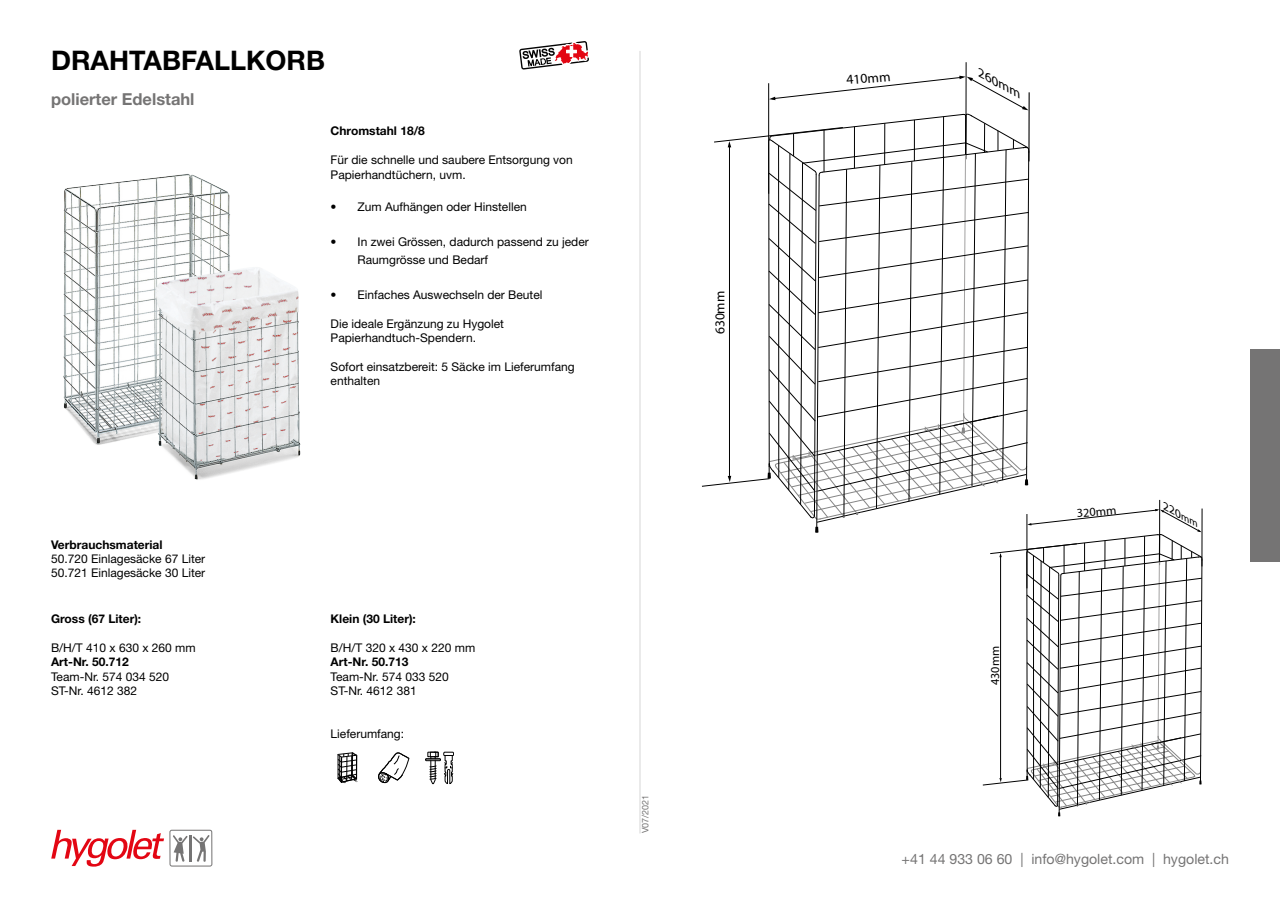
<style>
.page{position:relative;width:1280px;height:910px;background:#fff}
.page>*{position:absolute;margin:0;border:0;box-sizing:border-box;transform-origin:0 0}
.t1{font:700 27px "Helvetica Neue LT Std";color:#000}
.t2{font:700 16.5px "Helvetica Neue LT Std";color:#757474}
.t3{font:14.1px "Helvetica Neue LT Std";color:#757474}
.t4{font:italic 13.5px "Arial";color:#000}
.t5{font:13.5px "Myriad Pro";color:#000}
.t6{font:italic 12.15px "Arial";color:#000}
.t7{font:12px/14.4px "Helvetica Neue LT Std";color:#000}
.t8{font:700 12px "Helvetica Neue LT Std";color:#000}
.t9{font:italic 12px "Myriad";color:#000;scale:1.25 1}
.t10{font:italic 10.65px "Myriad";color:#000;scale:1.25 1}
.t11{font:9px "Helvetica Neue LT Std";color:#757474}
.s1{font-family:"Arial";font-style:italic}
.s2{font-size:9.15px}
</style>
<div class="page">
<svg style="left:51px;top:830px;width:161px;height:37px"></svg>
<div style="left:1250px;top:349px;width:30px;height:212px;background:#757474"></div>
<img style="left:63px;top:174px;width:238px;height:306px">
<svg style="left:378px;top:753px;width:31px;height:31px"></svg>
<svg style="left:338px;top:753px;width:19px;height:31px"></svg>
<svg style="left:519px;top:41px;width:70px;height:29px"></svg>
<hr style="left:1202px;top:509px;width:1px;height:57px;background:#000">
<svg style="left:702px;top:62px;width:500px;height:754px"></svg>
<svg style="left:425px;top:752px;width:29px;height:32px"></svg>
<h1 class="t1" style="left:51px;top:44px;width:276px">DRAHTABFALLKORB</h1>
<h2 class="t2" style="left:51px;top:89px;width:145px">polierter Edelstahl</h2>
<p class="t8" style="left:331px;top:124px;width:96px">Chromstahl 18/8</p>
<p class="t7" style="left:331px;top:153px;width:244px">Für die schnelle und saubere Entsorgung von<br>Papierhandtüchern, uvm.</p>
<p class="t7" style="left:331px;top:199px;width:198px">• Zum Aufhängen oder Hinstellen</p>
<p class="t7" style="left:358px;top:233px;width:233px;line-height:18px;text-indent:-27px">• In zwei Grössen, dadurch passend zu jeder<br>Raumgrösse und Bedarf</p>
<p class="t7" style="left:331px;top:287px;width:213px">• Einfaches Auswechseln der Beutel</p>
<p class="t7" style="left:331px;top:316px;width:175px">Die ideale Ergänzung zu Hygolet<br>Papierhandtuch-Spendern.</p>
<p class="t7" style="left:331px;top:359px;width:246px">Sofort einsatzbereit: 5 Säcke im Lieferumfang enthalten</p>
<p class="t8" style="left:51px;top:537px;width:113px">Verbrauchsmaterial</p>
<p class="t7" style="left:51px;top:551px;width:156px">50.720 Einlagesäcke 67 Liter<br>50.721 Einlagesäcke 30 Liter</p>
<p class="t8" style="left:51px;top:611px;width:92px">Gross (67 Liter):</p>
<p class="t7" style="left:51px;top:640px;width:146px">B/H/T 410 x 630 x 260 mm</p>
<p class="t8" style="left:51px;top:655px;width:79px">Art-Nr. 50.712</p>
<p class="t7" style="left:51px;top:669px;width:120px">Team-Nr. 574 034 520<br>ST-Nr. 4612 382</p>
<p class="t8" style="left:331px;top:611px;width:87px">Klein (30 Liter):</p>
<p class="t7" style="left:331px;top:640px;width:146px">B/H/T 320 x 430 x 220 mm</p>
<p class="t8" style="left:331px;top:655px;width:79px">Art-Nr. 50.713</p>
<p class="t7" style="left:331px;top:669px;width:120px">Team-Nr. 574 033 520<br>ST-Nr. 4612 381</p>
<p class="t7" style="left:331px;top:727px;width:75px">Lieferumfang:</p>
<p class="t11" style="left:640px;top:833px;width:40px;rotate:-90deg">V07/2021</p>
<p class="t5" style="left:711px;top:334px;width:45px;rotate:-90deg">630<span class="s1">mm</span></p>
<p class="t4" style="left:846px;top:72px;width:46px;rotate:-5deg">410mm</p>
<p class="t9" style="left:983px;top:68px;width:40px;rotate:29deg">260mm</p>
<p class="t6" style="left:988px;top:685px;width:41px;rotate:-90deg">430mm</p>
<p class="t6" style="left:1076px;top:506px;width:41px;rotate:-5deg">320mm</p>
<p class="t10" style="left:1167px;top:501px;width:33px;rotate:29deg">220<span class="s2">mm</span></p>
<p class="t3" style="left:902px;top:851px;width:329px">+41 44 933 06 60 | info@hygolet.com | hygolet.ch</p>
</div>
